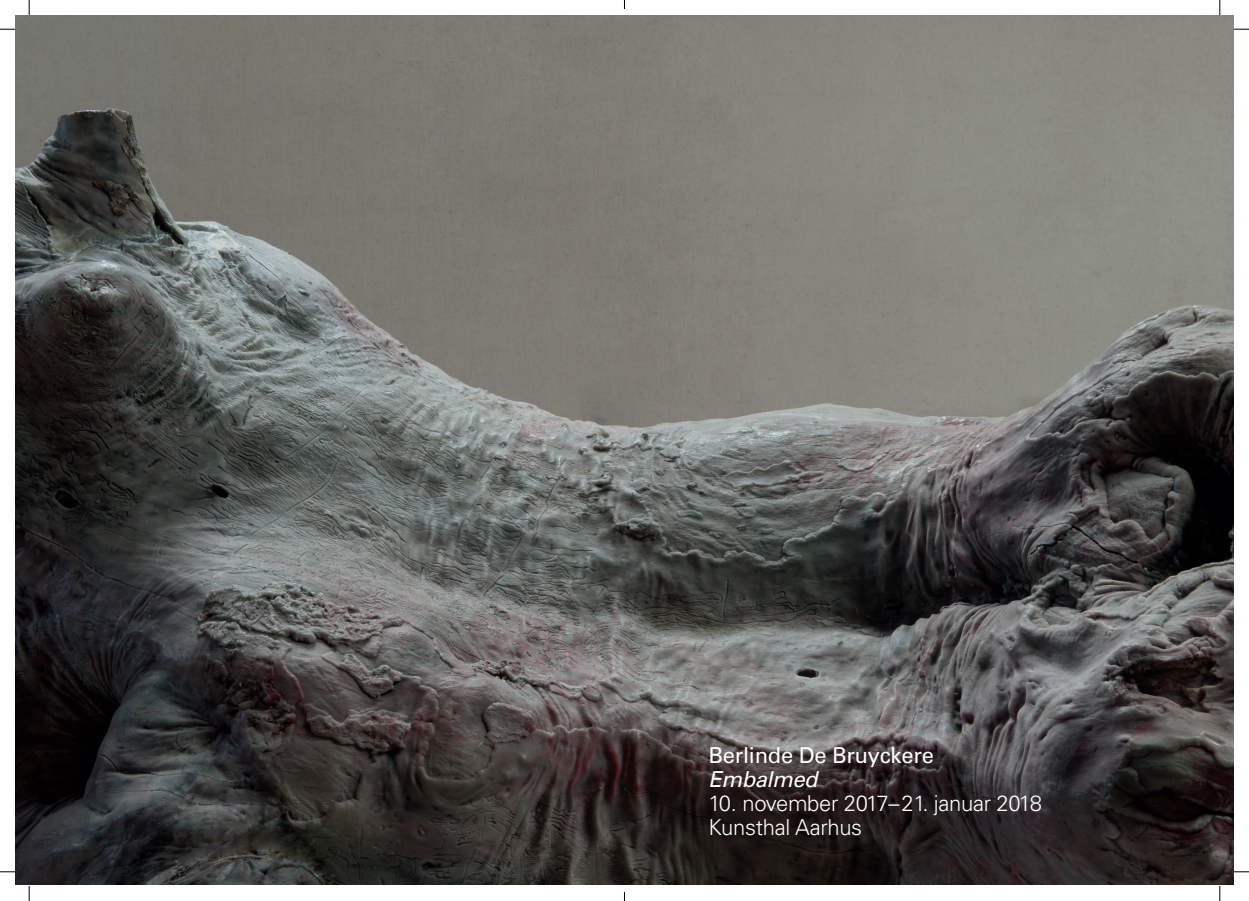
<style>
.page{position:relative;width:1249px;height:901px;background:#fff}
.page>*{position:absolute;margin:0;border:0;box-sizing:border-box;transform-origin:0 0}
.t1{font:300 22px/24px "Univers LTCYR 45";letter-spacing:-.015em;color:#fff}
.t2{font:22px "Univers LTCYR 55 Roman";letter-spacing:-.015em;color:#fff}
.t3{font:italic 22px "Univers LTCYR 55";letter-spacing:-.025em;color:#fff}
</style>
<div class="page">
<img style="left:15px;top:15px;width:1219px;height:869px">
<svg style="left:0;top:29px;width:15px;height:1px"></svg>
<svg style="left:1234px;top:29px;width:15px;height:1px"></svg>
<svg style="left:0;top:871px;width:15px;height:1px"></svg>
<svg style="left:1234px;top:871px;width:15px;height:1px"></svg>
<svg style="left:29px;top:0;width:1px;height:15px"></svg>
<svg style="left:29px;top:886px;width:1px;height:14px"></svg>
<svg style="left:1219px;top:0;width:2px;height:15px"></svg>
<svg style="left:1219px;top:886px;width:2px;height:14px"></svg>
<p class="t2" style="left:709px;top:739px;width:227px">Berlinde De Bruyckere</p>
<p class="t3" style="left:709px;top:763px;width:110px">Embalmed</p>
<p class="t1" style="left:709px;top:790px;width:335px">10. november 2017–21. januar 2018<br>Kunsthal Aarhus</p>
</div>
